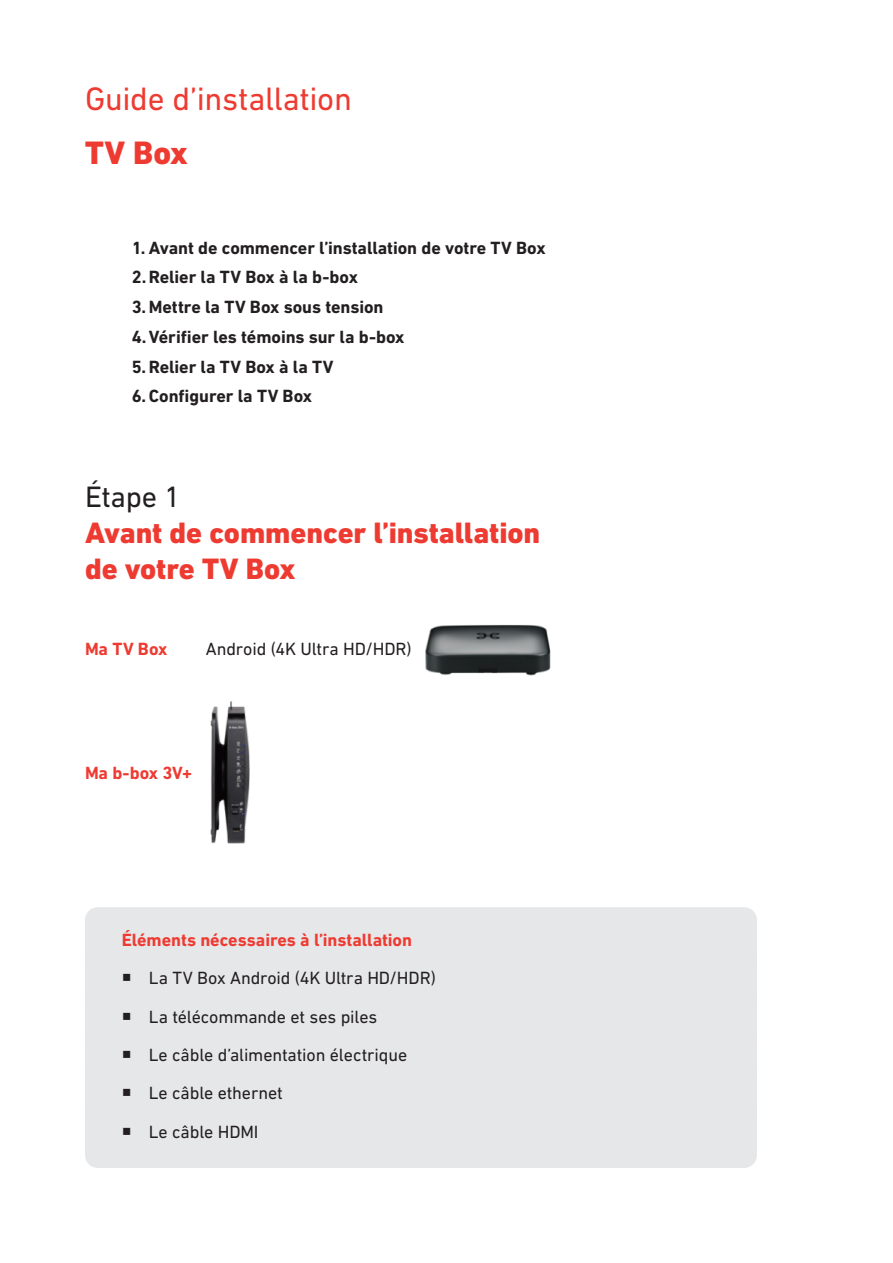
<style>
.page{position:relative;width:893px;height:1263px;background:#fff}
.page>*{position:absolute;margin:0;border:0;box-sizing:border-box;transform-origin:0 0}
.Head_1{font:33px "DIN Next LT Pro";letter-spacing:-.01em;color:#ee3b32}
.t1{font:800 33px "DIN Next LT Pro";color:#ee3b32}
.Titre_1{font:800 30px/36px "DIN Next LT Pro";letter-spacing:-.005em;color:#ee3b32}
.t2{font:700 18px "DIN Next LT Pro";letter-spacing:-.005em;color:#231f20}
.Body_copy{font:18px "DIN Next LT Pro";letter-spacing:-.005em;color:#231f20}
.Body_copy_cadre{font:700 18px "DIN Next LT Pro";letter-spacing:-.005em;color:#ee3b32}
.Body_copy-2{font:700 18px "DIN Next LT Pro";letter-spacing:-.005em;color:#ee3b32}
.s1{font-weight:400;color:#231f20}
</style>
<div class="page">
<div style="left:85px;top:907px;width:672px;height:69px;background:#e6e7e9;border-radius:13px"></div>
<div style="left:85px;top:945px;width:672px;height:69px;background:#e6e7e9;border-radius:13px"></div>
<div style="left:85px;top:984px;width:672px;height:69px;background:#e6e7e9;border-radius:13px"></div>
<div style="left:85px;top:1022px;width:672px;height:69px;background:#e6e7e9;border-radius:13px"></div>
<div style="left:85px;top:1060px;width:672px;height:69px;background:#e6e7e9;border-radius:13px"></div>
<div style="left:85px;top:1098px;width:672px;height:70px;background:#e6e7e9;border-radius:13px"></div>
<img style="left:425px;top:624px;width:126px;height:52px">
<img style="left:210px;top:701px;width:40px;height:142px">
<p class="Head_1" style="left:85px;top:80px;width:268px">Guide d’installation</p>
<p class="t1" style="left:85px;top:133px;width:104px">TV Box</p>
<p class="t2" style="left:132px;top:237px;width:415px">1. Avant de commencer l’installation de votre TV Box</p>
<p class="t2" style="left:132px;top:267px;width:228px">2.Relier la TV Box à la b-box</p>
<p class="t2" style="left:132px;top:297px;width:253px">3.Mettre la TV Box sous tension</p>
<p class="t2" style="left:132px;top:326px;width:274px">4.Vérifier les témoins sur la b-box</p>
<p class="t2" style="left:132px;top:356px;width:203px">5.Relier la TV Box à la TV</p>
<p class="t2" style="left:132px;top:386px;width:182px">6.Configurer la TV Box</p>
<p class="Titre_1" style="left:85px;top:478px;width:457px"><span class="s1">Étape 1<br></span>Avant de commencer l’installation de votre TV Box</p>
<p class="Body_copy-2" style="left:85px;top:638px;width:84px">Ma TV Box</p>
<p class="Body_copy" style="left:206px;top:638px;width:207px">Android (4K Ultra HD/HDR)</p>
<p class="Body_copy-2" style="left:85px;top:762px;width:109px">Ma b-box 3V+</p>
<p class="Body_copy_cadre" style="left:122px;top:929px;width:292px">Éléments nécessaires à l’installation</p>
<p class="Body_copy" style="left:149px;top:968px;width:289px">La TV Box Android (4K Ultra HD/HDR)</p>
<p class="Body_copy" style="left:149px;top:1006px;width:230px">La télécommande et ses piles</p>
<p class="Body_copy" style="left:149px;top:1044px;width:260px">Le câble d’alimentation électrique</p>
<p class="Body_copy" style="left:149px;top:1083px;width:136px">Le câble ethernet</p>
<p class="Body_copy" style="left:149px;top:1121px;width:111px">Le câble HDMI</p>
</div>
